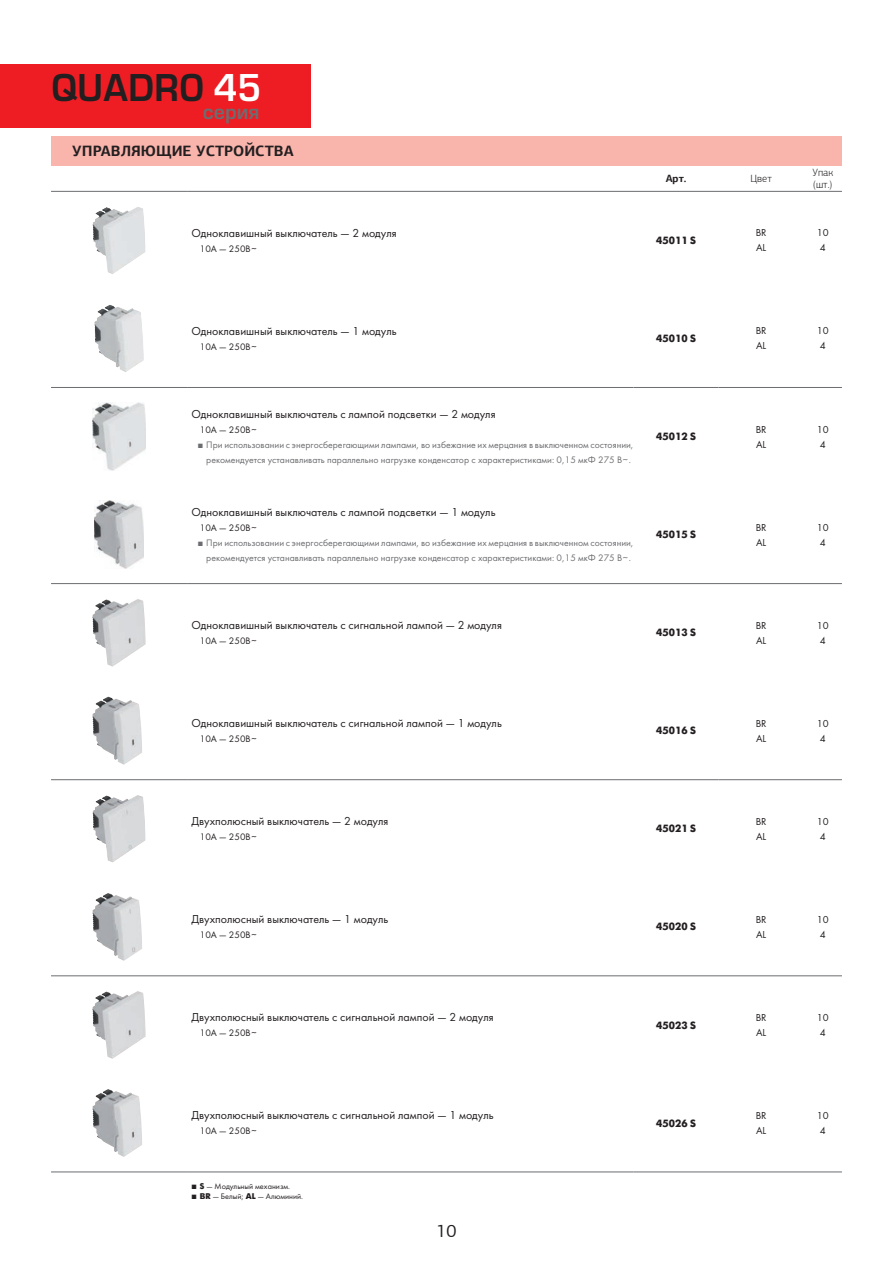
<style>
.page{position:relative;width:893px;height:1263px;background:#fff}
.page>*{position:absolute;margin:0;border:0;box-sizing:border-box;transform-origin:0 0}
.t1{font:36px "Europe Demi C";color:#231f20;scale:.94 1}
.t2{font:19.5px "Europe Demi C";color:#6c6d70}
.t3{font:18px "PF Agora Sans Pro";color:#231f20}
.t4{font:700 15px "PF Agora Sans Pro";color:#231f20}
.t5{font:12px "Futura Book C";color:#231f20}
.t6{font:10.5px/15px "Futura Book C";color:#231f20}
.t7{font:700 10.5px "Futura Futuris C";color:#231f20}
.t8{font:300 10.5px/12px "PF Agora Sans Pro";color:#231f20}
.t9{font:700 10.5px "PF Agora Sans Pro";color:#231f20}
.t10{font:9.75px/15px "Futura Book C";color:#6c6d70}
.t11{font:9.75px "Futura Book C";color:#231f20}
.t12{font:8.25px/10.5px "Futura Book C";color:#231f20}
.s1{color:#fff}
.s2{font-family:"Futura Futuris C";font-weight:700}
</style>
<div class="page">
<div style="left:51px;top:136px;width:791px;height:30px;background:#f9b4ac"></div>
<hr style="left:187px;top:1172px;width:447px;height:1px;background:#6c6d70">
<hr style="left:187px;top:191px;width:655px;height:1px;background:#6c6d70">
<hr style="left:187px;top:387px;width:447px;height:1px;background:#6c6d70">
<hr style="left:719px;top:387px;width:123px;height:1px;background:#6c6d70">
<hr style="left:187px;top:583px;width:655px;height:1px;background:#6c6d70">
<hr style="left:719px;top:779px;width:123px;height:1px;background:#6c6d70">
<hr style="left:634px;top:387px;width:85px;height:1px;background:#6c6d70">
<hr style="left:187px;top:779px;width:532px;height:1px;background:#6c6d70">
<hr style="left:51px;top:1172px;width:136px;height:1px;background:#6c6d70">
<hr style="left:51px;top:191px;width:136px;height:1px;background:#6c6d70">
<hr style="left:634px;top:1172px;width:208px;height:1px;background:#6c6d70">
<hr style="left:51px;top:387px;width:136px;height:1px;background:#6c6d70">
<hr style="left:51px;top:583px;width:136px;height:1px;background:#6c6d70">
<hr style="left:51px;top:779px;width:136px;height:1px;background:#6c6d70">
<hr style="left:51px;top:975px;width:791px;height:1px;background:#6c6d70">
<img style="left:92px;top:207px;width:54px;height:67px">
<img style="left:94px;top:305px;width:50px;height:67px">
<img style="left:92px;top:402px;width:54px;height:68px">
<img style="left:94px;top:500px;width:50px;height:69px">
<img style="left:92px;top:599px;width:54px;height:68px">
<img style="left:92px;top:697px;width:50px;height:68px">
<img style="left:92px;top:795px;width:54px;height:67px">
<img style="left:92px;top:893px;width:50px;height:68px">
<img style="left:92px;top:991px;width:54px;height:68px">
<img style="left:92px;top:1089px;width:50px;height:68px">
<div style="left:0;top:64px;width:311px;height:64px;background:#ee1d23"></div>
<h1 class="t1" style="left:51px;top:73px;width:225px">QUADRO <span class="s1">45</span></h1>
<h2 class="t2" style="left:203px;top:104px;width:58px">серия</h2>
<p class="t4" style="left:72px;top:145px;width:223px">УПРАВЛЯЮЩИЕ УСТРОЙСТВА</p>
<p class="t5" style="left:191px;top:228px;width:207px">Одноклавишный выключатель — 2 модуля</p>
<p class="t11" style="left:200px;top:245px;width:59px">10A — 250В~</p>
<p class="t9" style="left:666px;top:174px;width:22px">Арт.</p>
<p class="t8" style="left:750px;top:173px;width:23px">Цвет</p>
<p class="t8" style="left:812px;top:167px;width:22px">Упак (шт.)</p>
<p class="t7" style="left:656px;top:236px;width:41px">45011 S</p>
<p class="t6" style="left:756px;top:226px;width:12px">BR<br>AL</p>
<p class="t6" style="left:817px;top:226px;width:13px">10<br>4</p>
<p class="t5" style="left:191px;top:326px;width:207px">Одноклавишный выключатель — 1 модуль</p>
<p class="t11" style="left:200px;top:343px;width:59px">10A — 250В~</p>
<p class="t7" style="left:656px;top:334px;width:41px">45010 S</p>
<p class="t6" style="left:756px;top:324px;width:12px">BR<br>AL</p>
<p class="t6" style="left:817px;top:324px;width:13px">10<br>4</p>
<p class="t5" style="left:191px;top:409px;width:306px">Одноклавишный выключатель с лампой подсветки — 2 модуля</p>
<p class="t11" style="left:200px;top:426px;width:59px">10A — 250В~</p>
<p class="t10" style="left:206px;top:438px;width:429px">При использовании с энергосберегающими лампами, во избежание их мерцания в выключенном состоянии, рекомендуется устанавливать параллельно нагрузке конденсатор с характеристиками: 0,15 мкФ 275 В~.</p>
<p class="t5" style="left:191px;top:507px;width:306px">Одноклавишный выключатель с лампой подсветки — 1 модуль</p>
<p class="t11" style="left:200px;top:524px;width:59px">10A — 250В~</p>
<p class="t10" style="left:206px;top:536px;width:429px">При использовании с энергосберегающими лампами, во избежание их мерцания в выключенном состоянии, рекомендуется устанавливать параллельно нагрузке конденсатор с характеристиками: 0,15 мкФ 275 В~.</p>
<p class="t5" style="left:191px;top:620px;width:312px">Одноклавишный выключатель с сигнальной лампой — 2 модуля</p>
<p class="t11" style="left:200px;top:637px;width:59px">10A — 250В~</p>
<p class="t7" style="left:656px;top:432px;width:41px">45012 S</p>
<p class="t6" style="left:756px;top:422px;width:12px">BR<br>AL</p>
<p class="t6" style="left:817px;top:422px;width:13px">10<br>4</p>
<p class="t7" style="left:656px;top:530px;width:41px">45015 S</p>
<p class="t6" style="left:756px;top:520px;width:12px">BR<br>AL</p>
<p class="t6" style="left:817px;top:520px;width:13px">10<br>4</p>
<p class="t7" style="left:656px;top:629px;width:41px">45013 S</p>
<p class="t6" style="left:756px;top:618px;width:12px">BR<br>AL</p>
<p class="t6" style="left:817px;top:618px;width:13px">10<br>4</p>
<p class="t5" style="left:191px;top:718px;width:312px">Одноклавишный выключатель с сигнальной лампой — 1 модуль</p>
<p class="t11" style="left:200px;top:735px;width:59px">10A — 250В~</p>
<p class="t7" style="left:656px;top:727px;width:41px">45016 S</p>
<p class="t6" style="left:756px;top:716px;width:12px">BR<br>AL</p>
<p class="t6" style="left:817px;top:716px;width:13px">10<br>4</p>
<p class="t5" style="left:191px;top:816px;width:199px">Двухполюсный выключатель — 2 модуля</p>
<p class="t11" style="left:200px;top:833px;width:59px">10A — 250В~</p>
<p class="t7" style="left:656px;top:825px;width:41px">45021 S</p>
<p class="t6" style="left:756px;top:814px;width:12px">BR<br>AL</p>
<p class="t6" style="left:817px;top:814px;width:13px">10<br>4</p>
<p class="t5" style="left:191px;top:914px;width:198px">Двухполюсный выключатель — 1 модуль</p>
<p class="t11" style="left:200px;top:931px;width:59px">10A — 250В~</p>
<p class="t5" style="left:191px;top:1012px;width:304px">Двухполюсный выключатель с сигнальной лампой — 2 модуля</p>
<p class="t11" style="left:200px;top:1029px;width:59px">10A — 250В~</p>
<p class="t7" style="left:656px;top:923px;width:41px">45020 S</p>
<p class="t6" style="left:756px;top:913px;width:12px">BR<br>AL</p>
<p class="t6" style="left:817px;top:913px;width:13px">10<br>4</p>
<p class="t7" style="left:656px;top:1021px;width:41px">45023 S</p>
<p class="t6" style="left:756px;top:1011px;width:12px">BR<br>AL</p>
<p class="t6" style="left:817px;top:1011px;width:13px">10<br>4</p>
<p class="t5" style="left:191px;top:1110px;width:304px">Двухполюсный выключатель с сигнальной лампой — 1 модуль</p>
<p class="t11" style="left:200px;top:1127px;width:59px">10A — 250В~</p>
<p class="t12" style="left:200px;top:1181px;width:105px"><span class="s2">S</span> — Модульный механизм.<br><span class="s2">BR</span> — Белый; <span class="s2">AL</span> — Алюминий.</p>
<h3 class="t3" style="left:436px;top:1224px;width:22px">10</h3>
<p class="t7" style="left:656px;top:1119px;width:41px">45026 S</p>
<p class="t6" style="left:756px;top:1109px;width:12px">BR<br>AL</p>
<p class="t6" style="left:817px;top:1109px;width:13px">10<br>4</p>
</div>
